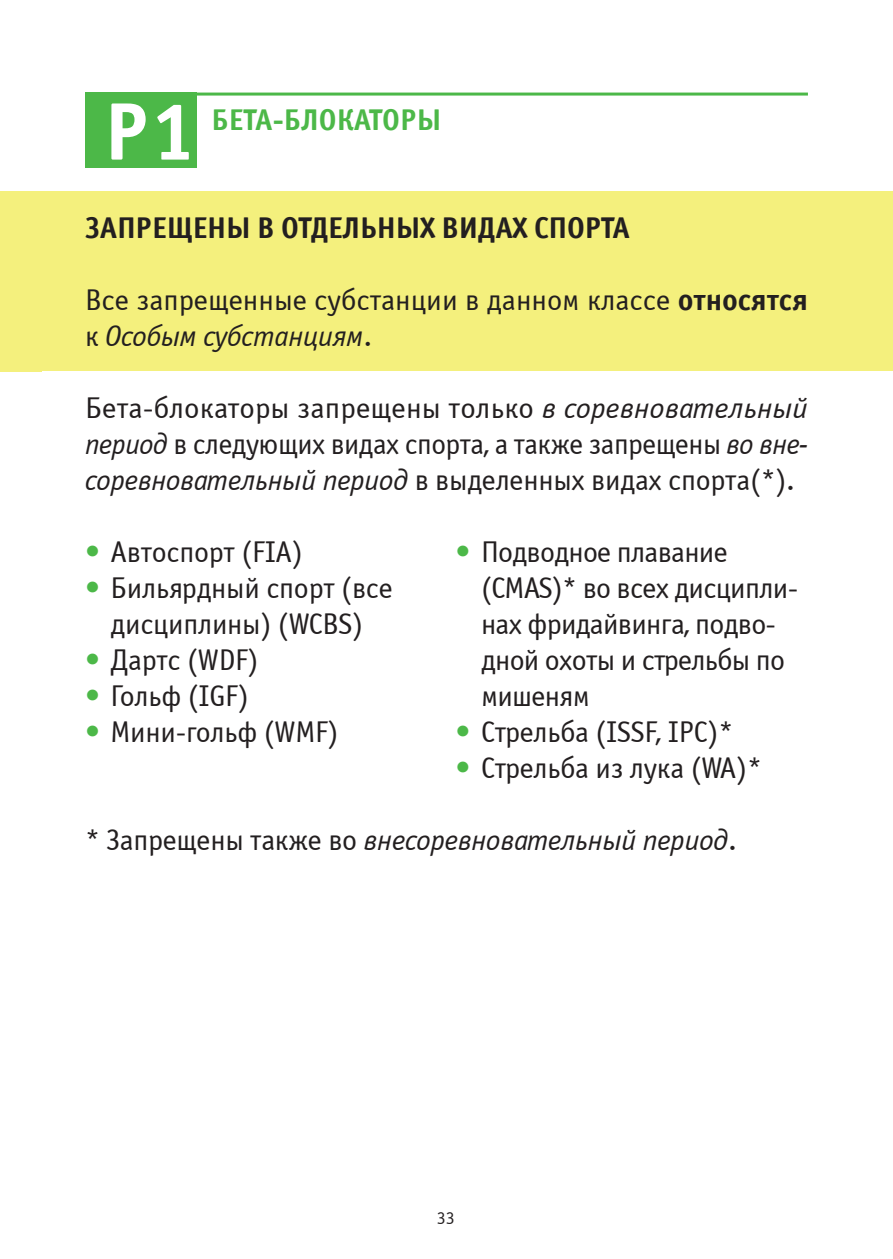
<style>
.page{position:relative;width:893px;height:1259px;background:#fff}
.page>*{position:absolute;margin:0;border:0;box-sizing:border-box;transform-origin:0 0}
.S0{font:700 81.9px "Officina Sans Win C";color:#fff}
.t1{font:30px/36px "Officina Sans Win C";letter-spacing:-.01em;color:#231f20}
.t2{font:italic 30px "Officina Sans Win C";letter-spacing:-.01em;color:#231f20}
.t3{font:700 30px "Officina Sans Win C";letter-spacing:-.01em;color:#231f20}
.S0-2{font:700 30px "Officina Sans Win C";color:#4cb848}
.t4{font:18px "Officina Sans Win C";color:#231f20}
.s1{font-weight:700}
.s2{font-style:italic}
.s3{color:#4cb848}
.s4{font-style:normal}
</style>
<div class="page">
<div style="left:0;top:192px;width:893px;height:179px;background:#f4f07d"></div>
<div style="left:85px;top:92px;width:111px;height:76px;background:#4cb848"></div>
<hr style="left:85px;top:93px;width:723px;height:3px;background:#4cb848">
<p class="S0" style="left:104px;top:86px;width:93px">P1</p>
<p class="S0-2" style="left:211px;top:102px;width:232px">БЕТА-БЛОКАТОРЫ</p>
<p class="t3" style="left:85px;top:210px;width:547px">ЗАПРЕЩЕНЫ В ОТДЕЛЬНЫХ ВИДАХ СПОРТА</p>
<p class="t1" style="left:85px;top:282px;width:724px">Все запрещенные субстанции в данном классе <span class="s1">относятся </span>к <span class="s2">Особым субстанциям</span>.</p>
<p class="t1" style="left:85px;top:390px;width:724px;text-align:justify">Бета-блокаторы запрещены только <span class="s2">в соревновательный период</span> в следующих видах спорта, а также запрещены <span class="s2">во вне&shy;соревновательный период</span> в выделенных видах спорта(*).</p>
<p class="t1" style="left:85px;top:534px;width:219px"><span class="s3">•</span> Автоспорт (FIA)</p>
<p class="t1" style="left:85px;top:570px;width:309px;text-align:center"><span class="s3">•</span> Бильярдный спорт (все дисциплины) (WCBS)</p>
<p class="t1" style="left:85px;top:642px;width:175px"><span class="s3">•</span> Дартс (WDF)</p>
<p class="t1" style="left:85px;top:678px;width:165px"><span class="s3">•</span> Гольф (IGF)</p>
<p class="t1" style="left:85px;top:714px;width:255px"><span class="s3">•</span> Мини-гольф (WMF)</p>
<p class="t1" style="left:481px;top:534px;width:319px;text-indent:-26px"><span class="s3">•</span> Подводное плавание (CMAS)* во всех дисципли&shy;нах фридайвинга, подво&shy;дной охоты и стрельбы по мишеням</p>
<p class="t1" style="left:455px;top:714px;width:279px"><span class="s3">•</span> Стрельба (ISSF, IPC)*</p>
<p class="t1" style="left:455px;top:750px;width:308px"><span class="s3">•</span> Стрельба из лука (WA)*</p>
<p class="t2" style="left:85px;top:823px;width:653px"><span class="s4">* Запрещены также во</span> внесоревновательный период<span class="s4">.</span></p>
<p class="t4" style="left:437px;top:1208px;width:19px">33</p>
</div>
